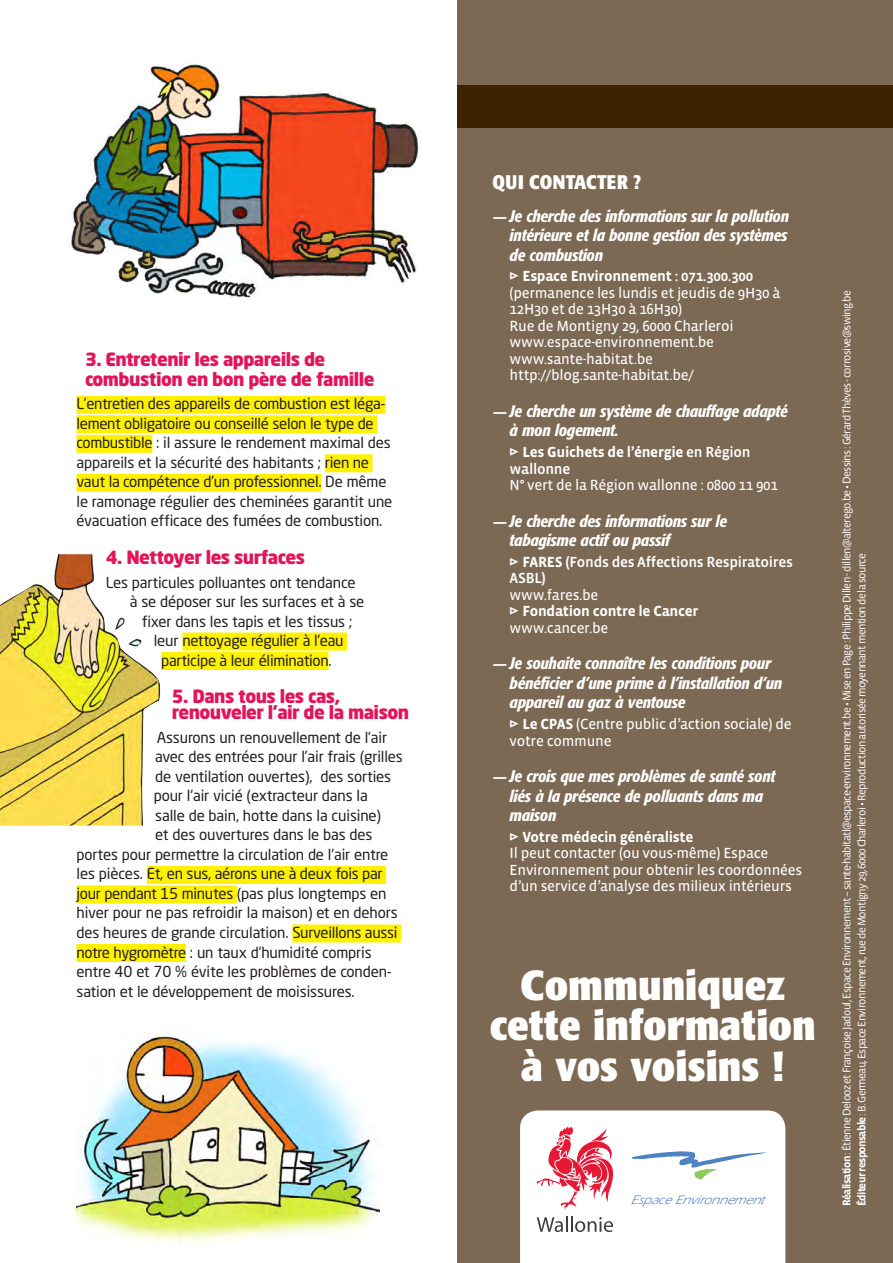
<style>
.page{position:relative;width:893px;height:1263px;background:#fff}
.page>*{position:absolute;margin:0;border:0;box-sizing:border-box;transform-origin:0 0}
.t1{font:700 condensed 41.55px/40.5px "Formata";color:#fff;text-align:center;scale:1.09 1}
.Questions_Maj{font:700 condensed 19.5px "Formata";letter-spacing:.01em;color:#fff}
.INTER_NUMEROTE{font:900 18px/19.5px "Neo Sans Pro";letter-spacing:-.03em;color:#e3155a}
.questions_qui_contac{font:italic 500 condensed 16.5px/19.5px "Formata";letter-spacing:-.01em;color:#fff}
.BODY_2{font:15px/19.5px "Neo Sans Pro";letter-spacing:-.01em;color:#231f20}
.t2{font:15px/16.5px "Vista Sans Reg";letter-spacing:-.02em;color:#fff}
.t3{font:700 15px/16.5px "Vista Sans";letter-spacing:-.02em;color:#fff}
.t4{font:15px/16.5px "Vista Sans Med";letter-spacing:-.02em;color:#fff}
.t5{font:italic 12.6px "Erie Plain";color:#4d83c3;scale:1.07 1}
.t6{font:11.25px/15px "Vista Sans";letter-spacing:-.065em;color:#fff}
.s1{font-family:"Vista Sans";font-weight:900;font-stretch:normal;font-size:15px}
.s2{font-family:"Meta Black Caps Expert";font-weight:400}
.s3{font-family:"Vista Sans Med";font-weight:400}
.s4{font-family:"Meta Black Caps Expert"}
.s5{font-family:"Vista Sans";font-weight:700}
.s6{font-weight:700}
</style>
<div class="page">
<div style="left:457px;top:0;width:436px;height:1263px;background:#7c6954"></div>
<div style="left:457px;top:85px;width:436px;height:43px;background:#3d2300"></div>
<svg style="left:520px;top:1110px;width:265px;height:153px;background:#f8eef0"></svg>
<div style="left:77px;top:396px;width:309px;height:18px;background:#fff101"></div>
<div style="left:77px;top:415px;width:300px;height:18px;background:#fff101"></div>
<div style="left:77px;top:435px;width:75px;height:18px;background:#fff101"></div>
<div style="left:325px;top:454px;width:47px;height:18px;background:#fff101"></div>
<div style="left:77px;top:474px;width:244px;height:18px;background:#fff101"></div>
<div style="left:182px;top:632px;width:165px;height:18px;background:#fff101"></div>
<div style="left:161px;top:652px;width:167px;height:18px;background:#fff101"></div>
<div style="left:147px;top:866px;width:239px;height:18px;background:#fff101"></div>
<div style="left:77px;top:885px;width:160px;height:18px;background:#fff101"></div>
<div style="left:292px;top:924px;width:109px;height:18px;background:#fff101"></div>
<div style="left:77px;top:944px;width:109px;height:18px;background:#fff101"></div>
<img style="left:70px;top:62px;width:349px;height:236px">
<img style="left:0;top:554px;width:162px;height:271px">
<img style="left:77px;top:1034px;width:302px;height:208px">
<p class="INTER_NUMEROTE" style="left:85px;top:349px;width:291px">3. Entretenir les appareils de combustion en bon père de famille</p>
<p class="BODY_2" style="left:77px;top:394px;width:317px">L’entretien des appareils de combustion est léga&shy;lement obligatoire ou conseillé selon le type de combustible : il assure le rendement maximal des appareils et la sécurité des habitants ; rien ne vaut la compétence d’un professionnel. De même le ramonage régulier des cheminées garantit une évacuation efficace des fumées de combustion.</p>
<p class="INTER_NUMEROTE" style="left:106px;top:547px;width:201px">4. Nettoyer les surfaces</p>
<p class="BODY_2" style="left:106px;top:572px;width:251px">Les particules polluantes ont tendance</p>
<p class="BODY_2" style="left:130px;top:591px;width:236px">à se déposer sur les surfaces et à se</p>
<p class="BODY_2" style="left:142px;top:611px;width:212px">fixer dans les tapis et les tissus ;</p>
<p class="BODY_2" style="left:154px;top:630px;width:191px">leur nettoyage régulier à l’eau</p>
<p class="BODY_2" style="left:161px;top:650px;width:172px">participe à leur élimination.</p>
<p class="INTER_NUMEROTE" style="left:172px;top:688px;width:239px;line-height:16.2px">5. Dans tous les cas, renouveler l’air de la maison</p>
<p class="BODY_2" style="left:157px;top:727px;width:232px">Assurons un renouvellement de l’air</p>
<p class="BODY_2" style="left:155px;top:747px;width:249px">avec des entrées pour l’air frais (grilles</p>
<p class="BODY_2" style="left:155px;top:766px;width:237px">de ventilation ouvertes), des sorties</p>
<p class="BODY_2" style="left:154px;top:786px;width:216px">pour l’air vicié (extracteur dans la</p>
<p class="BODY_2" style="left:155px;top:805px;width:227px">salle de bain, hotte dans la cuisine)</p>
<p class="BODY_2" style="left:155px;top:825px;width:219px">et des ouvertures dans le bas des</p>
<p class="BODY_2" style="left:77px;top:844px;width:313px">portes pour permettre la circulation de l’air entre</p>
<p class="BODY_2" style="left:77px;top:864px;width:308px">les pièces. Et, en sus, aérons une à deux fois par</p>
<p class="BODY_2" style="left:77px;top:883px;width:312px">jour pendant 15 minutes (pas plus longtemps en</p>
<p class="BODY_2" style="left:77px;top:903px;width:323px">hiver pour ne pas refroidir la maison) et en dehors</p>
<p class="BODY_2" style="left:77px;top:922px;width:323px">des heures de grande circulation. Surveillons aussi</p>
<p class="BODY_2" style="left:77px;top:942px;width:297px">notre hygromètre : un taux d’humidité compris</p>
<p class="BODY_2" style="left:77px;top:961px;width:317px">entre 40 et 70 % évite les problèmes de conden-</p>
<p class="BODY_2" style="left:77px;top:981px;width:280px">sation et le développement de moisissures.</p>
<p class="Questions_Maj" style="left:493px;top:170px;width:150px">QUI CONTACTER ?</p>
<p class="questions_qui_contac" style="left:510px;top:206px;width:281px;text-align:justify;text-indent:-17px"><span class="s1">—</span> Je cherche des informations sur la pollution intérieure et la bonne gestion des systèmes de combustion</p>
<p class="t3" style="left:510px;top:268px;width:245px"><span class="s2">t</span> Espace Environnement <span class="s3">: 071.300.300</span></p>
<p class="t2" style="left:510px;top:285px;width:272px">(permanence les lundis et jeudis de 9H30 à<br>12H30 et de 13H30 à 16H30)<br>Rue de Montigny 29, 6000 Charleroi</p>
<p class="t2" style="left:510px;top:334px;width:206px">www.espace-environnement.be</p>
<p class="t2" style="left:510px;top:351px;width:145px">www.sante-habitat.be</p>
<p class="t2" style="left:510px;top:367px;width:186px">http://blog.sante-habitat.be/</p>
<p class="questions_qui_contac" style="left:510px;top:401px;width:280px;text-indent:-17px"><span class="s1">—</span> Je cherche un système de chauffage adapté à mon logement.</p>
<p class="t3" style="left:510px;top:444px;width:242px"><span class="s2">t</span> Les Guichets de l’énergie <span class="s3">en Région wallonne</span></p>
<p class="t2" style="left:510px;top:477px;width:270px">N° vert de la Région wallonne : 0800 11 901</p>
<p class="questions_qui_contac" style="left:510px;top:511px;width:219px;text-indent:-17px"><span class="s1">—</span> Je cherche des informations sur le tabagisme actif ou passif</p>
<p class="t4" style="left:510px;top:554px;width:285px"><span class="s4">t</span> <span class="s5">FARES</span> (Fonds des Affections Respiratoires<br>ASBL)</p>
<p class="t2" style="left:510px;top:587px;width:90px">www.fares.be</p>
<p class="t3" style="left:510px;top:603px;width:190px"><span class="s2">t</span> Fondation contre le Cancer</p>
<p class="t2" style="left:510px;top:620px;width:100px">www.cancer.be</p>
<p class="questions_qui_contac" style="left:510px;top:654px;width:274px;text-indent:-17px"><span class="s1">—</span> Je souhaite connaître les conditions pour bénéficier d’une prime à l’installation d’un appareil au gaz à ventouse</p>
<p class="t2" style="left:510px;top:716px;width:283px"><span class="s4">t</span> <span class="s5">Le CPAS</span> (Centre public d’action sociale) de votre commune</p>
<p class="questions_qui_contac" style="left:510px;top:766px;width:267px;text-indent:-17px"><span class="s1">—</span> Je crois que mes problèmes de santé sont liés à la présence de polluants dans ma maison</p>
<p class="t3" style="left:510px;top:829px;width:185px"><span class="s2">t</span> Votre médecin généraliste</p>
<p class="t2" style="left:510px;top:845px;width:294px">Il peut contacter (ou vous-même) Espace<br>Environnement pour obtenir les coordonnées d’un service d’analyse des milieux intérieurs</p>
<p class="t1" style="left:490px;top:964px;width:301px">Communiquez cette information à vos voisins !</p>
<p class="t5" style="left:630px;top:1193px;width:132px">EspaceEnvironnement</p>
<p class="t6" style="left:839px;top:1206px;width:917px;rotate:-90deg"><span class="s6">Réalisation</span> : Étienne Delooz et Françoise Jadoul, Espace Environnement – sante-habitatl@espace-environnement.be • Mise en Page : Philippe Dillen - dillen@alterego.be • Dessins : Gérard Thèves - corrosive@swing.be<br><span class="s6">Éditeur responsable</span> : B. Germeau, Espace Environnement, rue de Montigny 29, 6000 Charleroi • Reproduction autorisée moyennant mention de la source</p>
</div>
